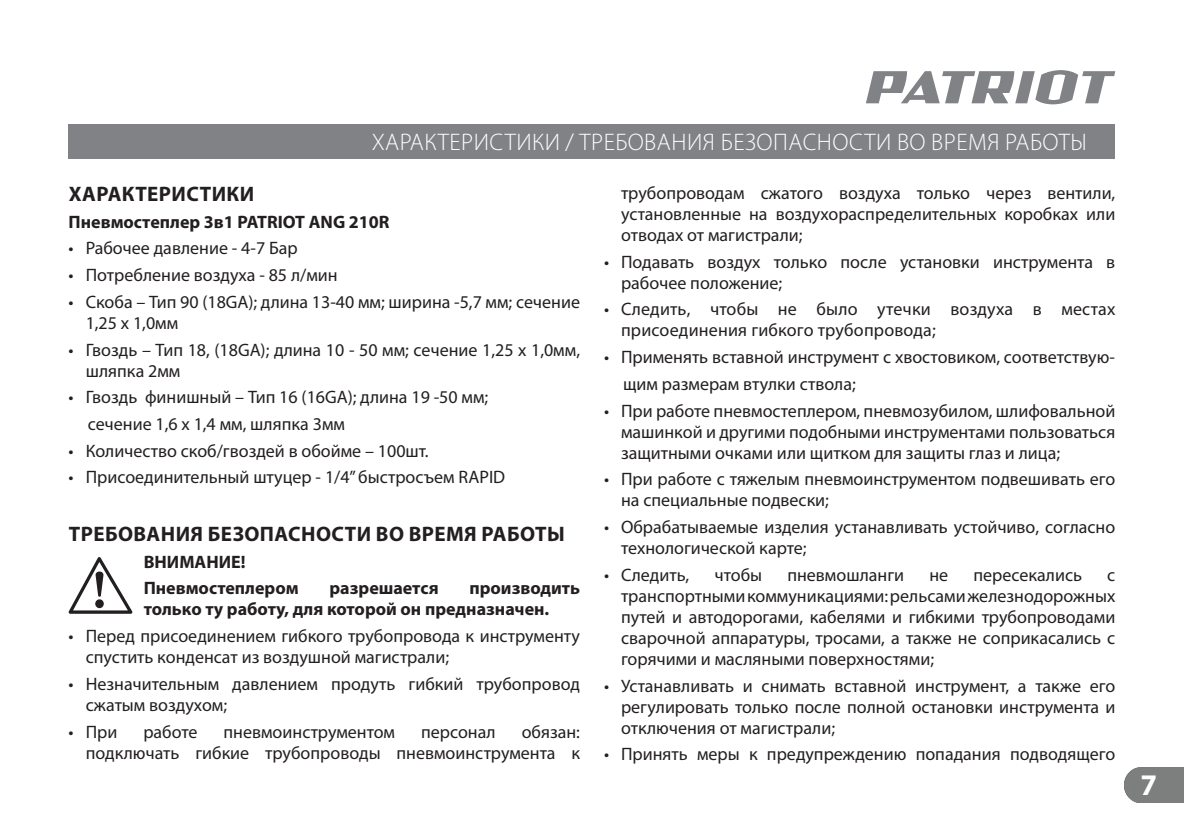
<style>
.page{position:relative;width:1184px;height:836px;background:#fff}
.page>*{position:absolute;margin:0;border:0;box-sizing:border-box;transform-origin:0 0}
.t1{font:700 30px "Myriad Pro";color:#fff}
.t2{font:300 24px "Myriad Pro";letter-spacing:.02em;color:#fff}
.t3{font:700 21px "Myriad Pro";letter-spacing:.02em;color:#231f20}
.t4{font:18px/21px "Myriad Pro";color:#231f20}
.t5{font:700 18px/26.6px "Myriad Pro";color:#231f20}
</style>
<div class="page">
<div style="left:69px;top:124px;width:1046px;height:34px;background:#808285"></div>
<div style="left:1125px;top:767px;width:59px;height:34px;background:#7d7e7e"></div>
<svg style="left:866px;top:70px;width:249px;height:34px"></svg>
<svg style="left:68px;top:557px;width:65px;height:56px"></svg>
<h2 class="t2" style="left:372px;top:131px;width:716px">ХАРАКТЕРИСТИКИ / ТРЕБОВАНИЯ БЕЗОПАСНОСТИ ВО ВРЕМЯ РАБОТЫ</h2>
<p class="t3" style="left:69px;top:186px;width:187px">ХАРАКТЕРИСТИКИ</p>
<p class="t5" style="left:69px;top:210px;width:322px">Пневмостеплер 3в1 PATRIOT ANG 210R</p>
<p class="t4" style="left:69px;top:238px;width:231px">• Рабочее давление - 4-7 Бар</p>
<p class="t4" style="left:69px;top:265px;width:270px">• Потребление воздуха - 85 л/мин</p>
<p class="t4" style="left:86px;top:292px;width:496px;text-indent:-17px">• Скоба – Тип 90 (18GA); длина 13-40 мм; ширина -5,7 мм; сечение<br>1,25 х 1,0мм</p>
<p class="t4" style="left:86px;top:339px;width:496px;text-indent:-17px">• Гвоздь – Тип 18, (18GA); длина 10 - 50 мм; сечение 1,25 х 1,0мм, шляпка 2мм</p>
<p class="t4" style="left:88px;top:384px;width:402px;line-height:26.6px;text-indent:-19px">• Гвоздь финишный – Тип 16 (16GA); длина 19 -50 мм; сечение 1,6 х 1,4 мм, шляпка 3мм</p>
<p class="t4" style="left:69px;top:440px;width:361px">• Количество скоб/гвоздей в обойме – 100шт.</p>
<p class="t4" style="left:69px;top:467px;width:438px">• Присоединительный штуцер - 1/4” быстросъем RAPID</p>
<p class="t3" style="left:69px;top:526px;width:498px">ТРЕБОВАНИЯ БЕЗОПАСНОСТИ ВО ВРЕМЯ РАБОТЫ</p>
<p class="t5" style="left:144px;top:549px;width:156px">ВНИМАНИЕ!<br>Пневмостеплером</p>
<p class="t5" style="left:144px;top:579px;width:438px;line-height:21px;text-indent:326px">производить только ту работу, для которой он предназначен.</p>
<p class="t4" style="left:86px;top:626px;width:496px;text-indent:-17px">• Перед присоединением гибкого трубопровода к инструменту спустить конденсат из воздушной магистрали;</p>
<p class="t4" style="left:86px;top:673px;width:496px;text-indent:-17px">• Незначительным давлением продуть гибкий трубопровод сжатым воздухом;</p>
<p class="t4" style="left:69px;top:721px;width:50px">• При</p>
<p class="t4" style="left:143px;top:721px;width:56px">работе</p>
<p class="t4" style="left:224px;top:721px;width:173px">пневмоинструментом</p>
<p class="t4" style="left:421px;top:721px;width:76px">персонал</p>
<p class="t5" style="left:329px;top:576px;width:111px">разрешается</p>
<p class="t4" style="left:86px;top:721px;width:496px;text-align:right">обязан:<br>подключать гибкие трубопроводы пневмоинструмента к</p>
<p class="t4" style="left:621px;top:183px;width:496px;text-align:justify">трубопроводам сжатого воздуха только через вентили, установленные на воздухораспределительных коробках или отводах от магистрали;</p>
<p class="t4" style="left:621px;top:252px;width:496px;text-indent:-17px">• Подавать воздух только после установки инструмента в рабочее положение;</p>
<p class="t4" style="left:621px;top:299px;width:496px;text-indent:-17px">• Следить, чтобы не было утечки воздуха в местах присоединения гибкого трубопровода;</p>
<p class="t4" style="left:623px;top:344px;width:493px;line-height:26.6px;text-indent:-19px">• Применять вставной инструмент с хвостовиком, соответствую&shy;щим размерам втулки ствола;</p>
<p class="t4" style="left:621px;top:400px;width:496px;text-align:justify;text-indent:-17px">• При работе пневмостеплером, пневмозубилом, шлифовальной машинкой и другими подобными инструментами пользоваться защитными очками или щитком для защиты глаз и лица;</p>
<p class="t4" style="left:621px;top:469px;width:496px;text-indent:-17px">• При работе с тяжелым пневмоинструментом подвешивать его на специальные подвески;</p>
<p class="t4" style="left:621px;top:517px;width:496px;text-indent:-17px">• Обрабатываемые изделия устанавливать устойчиво, согласно технологической карте;</p>
<p class="t4" style="left:604px;top:564px;width:87px">• Следить,</p>
<p class="t4" style="left:714px;top:564px;width:49px">чтобы</p>
<p class="t4" style="left:787px;top:564px;width:118px">пневмошланги</p>
<p class="t4" style="left:929px;top:564px;width:20px">не</p>
<p class="t4" style="left:973px;top:564px;width:110px">пересекались</p>
<p class="t4" style="left:621px;top:564px;width:496px;text-align:justify;text-indent:486px">с транспортными коммуникациями: рельсами железнодорожных путей и автодорогами, кабелями и гибкими трубопроводами сварочной аппаратуры, тросами, а также не соприкасались с горячими и масляными поверхностями;</p>
<p class="t4" style="left:621px;top:675px;width:496px;text-align:justify;text-indent:-17px">• Устанавливать и снимать вставной инструмент, а также его регулировать только после полной остановки инструмента и отключения от магистрали;</p>
<p class="t4" style="left:604px;top:744px;width:513px">• Принять меры к предупреждению попадания подводящего</p>
<h1 class="t1" style="left:1140px;top:773px;width:18px">7</h1>
</div>
